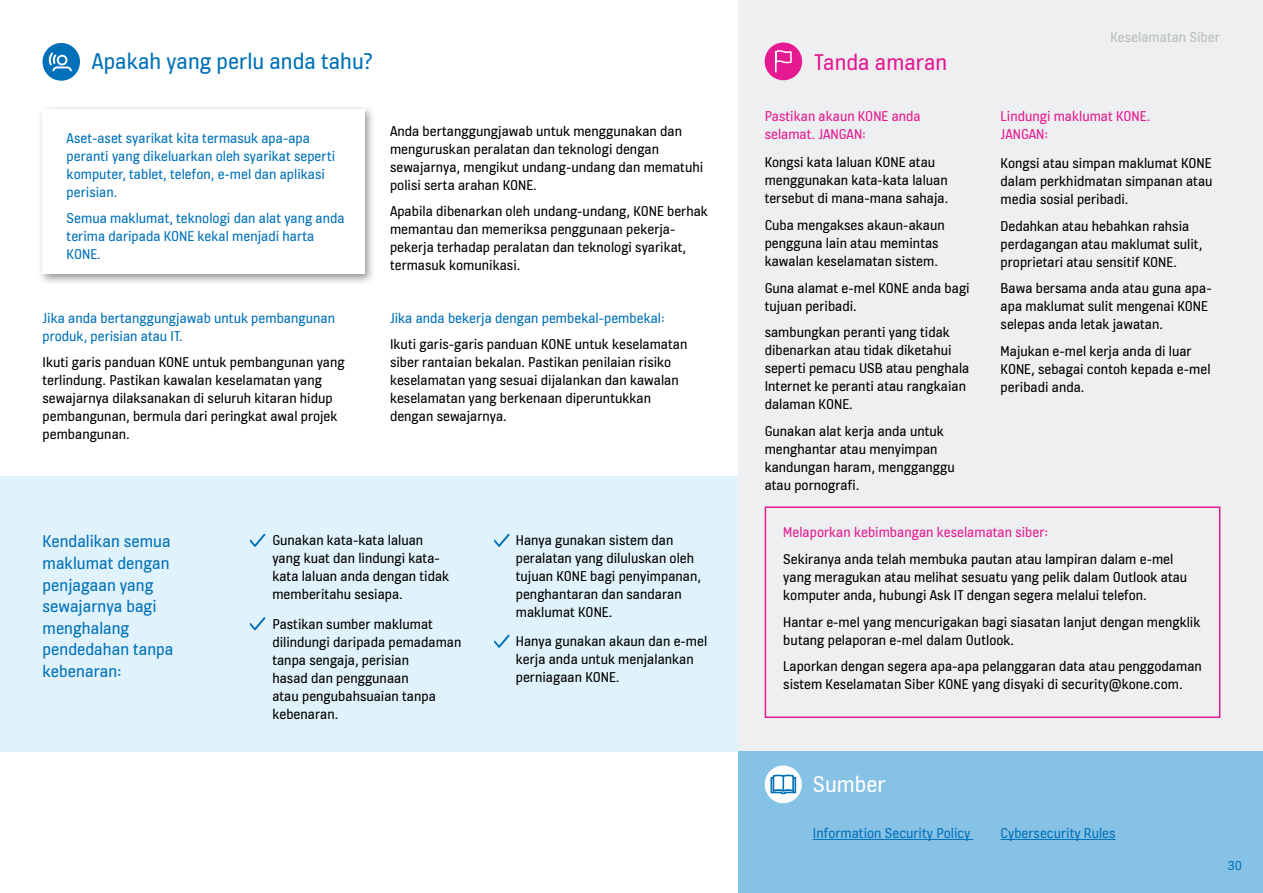
<style>
.page{position:relative;width:1263px;height:893px;background:#fff}
.page>*{position:absolute;margin:0;border:0;box-sizing:border-box;transform-origin:0 0}
.t1{font:24px "KONE Information";color:#0071b9}
.t2{font:24px "KONE Information";color:#e51a92}
.t3{font:24px "KONE Information";color:#fff}
.t4{font:18px/21.6px "KONE Information";color:#0071b9}
.t5{font:15px/18px "KONE Information";color:#000}
.t6{font:15px/18px "KONE Information";color:#0071b9}
.t7{font:15px/18px "KONE Information";color:#e51a92}
.t8{font:15px "KONE Information";color:#babdbf}
.t9{font:13.5px "KONE Information";color:#0071b9}
</style>
<div class="page">
<div style="left:0;top:476px;width:738px;height:276px;background:#e0f2fb"></div>
<div style="left:738px;top:0;width:525px;height:893px;background:#edeff0"></div>
<div style="left:37px;top:104px;width:339px;height:181px;background:#000;opacity:.42"></div>
<div style="left:43px;top:109px;width:322px;height:165px;background:#fff"></div>
<div style="left:43px;top:43px;width:37px;height:38px;background:#0071b9;border-radius:50%"></div>
<svg style="left:49px;top:52px;width:23px;height:19px"></svg>
<div style="left:765px;top:43px;width:37px;height:37px;background:#e51a92;border-radius:50%"></div>
<svg style="left:775px;top:50px;width:17px;height:23px"></svg>
<div style="left:738px;top:752px;width:525px;height:141px;background:#86c2e6"></div>
<div style="left:765px;top:765px;width:37px;height:38px;background:#fff;border-radius:50%"></div>
<svg style="left:771px;top:774px;width:25px;height:20px"></svg>
<svg style="left:250px;top:534px;width:15px;height:13px"></svg>
<svg style="left:250px;top:617px;width:15px;height:13px"></svg>
<svg style="left:494px;top:534px;width:16px;height:13px"></svg>
<svg style="left:494px;top:635px;width:16px;height:13px"></svg>
<div style="left:765px;top:506px;width:455px;height:212px;border:2px solid #e51a92"></div>
<hr style="left:813px;top:839px;width:160px;height:1px;background:#0071b9">
<hr style="left:1000px;top:839px;width:115px;height:1px;background:#0071b9">
<h1 class="t1" style="left:92px;top:44px;width:282px">Apakah yang perlu anda tahu?</h1>
<p class="t6" style="left:67px;top:130px;width:270px">Aset-aset syarikat kita termasuk apa-apa peranti yang dikeluarkan oleh syarikat seperti komputer, tablet, telefon, e-mel dan aplikasi perisian.</p>
<p class="t6" style="left:67px;top:210px;width:280px">Semua maklumat, teknologi dan alat yang anda terima daripada KONE kekal menjadi harta<br>KONE.</p>
<p class="t6" style="left:43px;top:310px;width:294px">Jika anda bertanggungjawab untuk pembangunan produk, perisian atau IT.</p>
<p class="t5" style="left:43px;top:354px;width:304px">Ikuti garis panduan KONE untuk pembangunan yang terlindung. Pastikan kawalan keselamatan yang sewajarnya dilaksanakan di seluruh kitaran hidup pembangunan, bermula dari peringkat awal projek pembangunan.</p>
<p class="t5" style="left:390px;top:123px;width:315px">Anda bertanggungjawab untuk menggunakan dan menguruskan peralatan dan teknologi dengan sewajarnya, mengikut undang-undang dan mematuhi polisi serta arahan KONE.</p>
<p class="t5" style="left:390px;top:203px;width:319px">Apabila dibenarkan oleh undang-undang, KONE berhak memantau dan memeriksa penggunaan pekerja&shy;pekerja terhadap peralatan dan teknologi syarikat, termasuk komunikasi.</p>
<p class="t6" style="left:390px;top:310px;width:276px">Jika anda bekerja dengan pembekal-pembekal:</p>
<p class="t5" style="left:390px;top:336px;width:299px">Ikuti garis-garis panduan KONE untuk keselamatan siber rantaian bekalan. Pastikan penilaian risiko keselamatan yang sesuai dijalankan dan kawalan keselamatan yang berkenaan diperuntukkan dengan sewajarnya.</p>
<p class="t4" style="left:43px;top:532px;width:133px">Kendalikan semua maklumat dengan penjagaan yang sewajarnya bagi menghalang pendedahan tanpa kebenaran:</p>
<p class="t5" style="left:272px;top:532px;width:178px">Gunakan kata-kata laluan yang kuat dan lindungi kata&shy;kata laluan anda dengan tidak memberitahu sesiapa.</p>
<p class="t5" style="left:272px;top:616px;width:191px">Pastikan sumber maklumat dilindungi daripada pemadaman tanpa sengaja, perisian<br>hasad dan penggunaan<br>atau pengubahsuaian tanpa kebenaran.</p>
<p class="t5" style="left:516px;top:532px;width:187px">Hanya gunakan sistem dan peralatan yang diluluskan oleh tujuan KONE bagi penyimpanan, penghantaran dan sandaran maklumat KONE.</p>
<p class="t5" style="left:516px;top:633px;width:193px">Hanya gunakan akaun dan e-mel kerja anda untuk menjalankan perniagaan KONE.</p>
<h1 class="t2" style="left:814px;top:46px;width:135px">Tanda amaran</h1>
<p class="t8" style="left:1110px;top:27px;width:111px">Keselamatan Siber</p>
<p class="t7" style="left:765px;top:108px;width:158px">Pastikan akaun KONE anda selamat. JANGAN:</p>
<p class="t7" style="left:1001px;top:108px;width:151px">Lindungi maklumat KONE.<br>JANGAN:</p>
<p class="t5" style="left:765px;top:154px;width:185px">Kongsi kata laluan KONE atau menggunakan kata-kata laluan tersebut di mana-mana sahaja.</p>
<p class="t5" style="left:765px;top:217px;width:182px">Cuba mengakses akaun-akaun pengguna lain atau memintas kawalan keselamatan sistem.</p>
<p class="t5" style="left:765px;top:279px;width:207px">Guna alamat e-mel KONE anda bagi tujuan peribadi.</p>
<p class="t5" style="left:765px;top:324px;width:206px">sambungkan peranti yang tidak dibenarkan atau tidak diketahui seperti pemacu USB atau penghala<br>Internet ke peranti atau rangkaian dalaman KONE.</p>
<p class="t5" style="left:765px;top:422px;width:192px">Gunakan alat kerja anda untuk menghantar atau menyimpan kandungan haram, mengganggu atau pornografi.</p>
<p class="t5" style="left:1001px;top:155px;width:213px;text-align:justify">Kongsi atau simpan maklumat KONE dalam perkhidmatan simpanan atau media sosial peribadi.</p>
<p class="t5" style="left:1001px;top:218px;width:203px">Dedahkan atau hebahkan rahsia perdagangan atau maklumat sulit, proprietari atau sensitif KONE.</p>
<p class="t5" style="left:1001px;top:280px;width:213px">Bawa bersama anda atau guna apa&shy;apa maklumat sulit mengenai KONE selepas anda letak jawatan.</p>
<p class="t5" style="left:1001px;top:343px;width:211px">Majukan e-mel kerja anda di luar<br>KONE, sebagai contoh kepada e-mel peribadi anda.</p>
<p class="t7" style="left:783px;top:524px;width:266px">Melaporkan kebimbangan keselamatan siber:</p>
<p class="t5" style="left:783px;top:551px;width:405px">Sekiranya anda telah membuka pautan atau lampiran dalam e-mel yang meragukan atau melihat sesuatu yang pelik dalam Outlook atau komputer anda, hubungi Ask IT dengan segera melalui telefon.</p>
<p class="t5" style="left:783px;top:614px;width:419px">Hantar e-mel yang mencurigakan bagi siasatan lanjut dengan mengklik butang pelaporan e-mel dalam Outlook.</p>
<p class="t5" style="left:783px;top:658px;width:420px">Laporkan dengan segera apa-apa pelanggaran data atau penggodaman sistem Keselamatan Siber KONE yang disyaki di security@kone.com.</p>
<h1 class="t3" style="left:813px;top:767px;width:74px">Sumber</h1>
<p class="t6" style="left:813px;top:825px;width:159px">Information Security Policy</p>
<p class="t6" style="left:1000px;top:825px;width:116px">Cybersecurity Rules</p>
<p class="t9" style="left:1228px;top:856px;width:16px">30</p>
</div>
